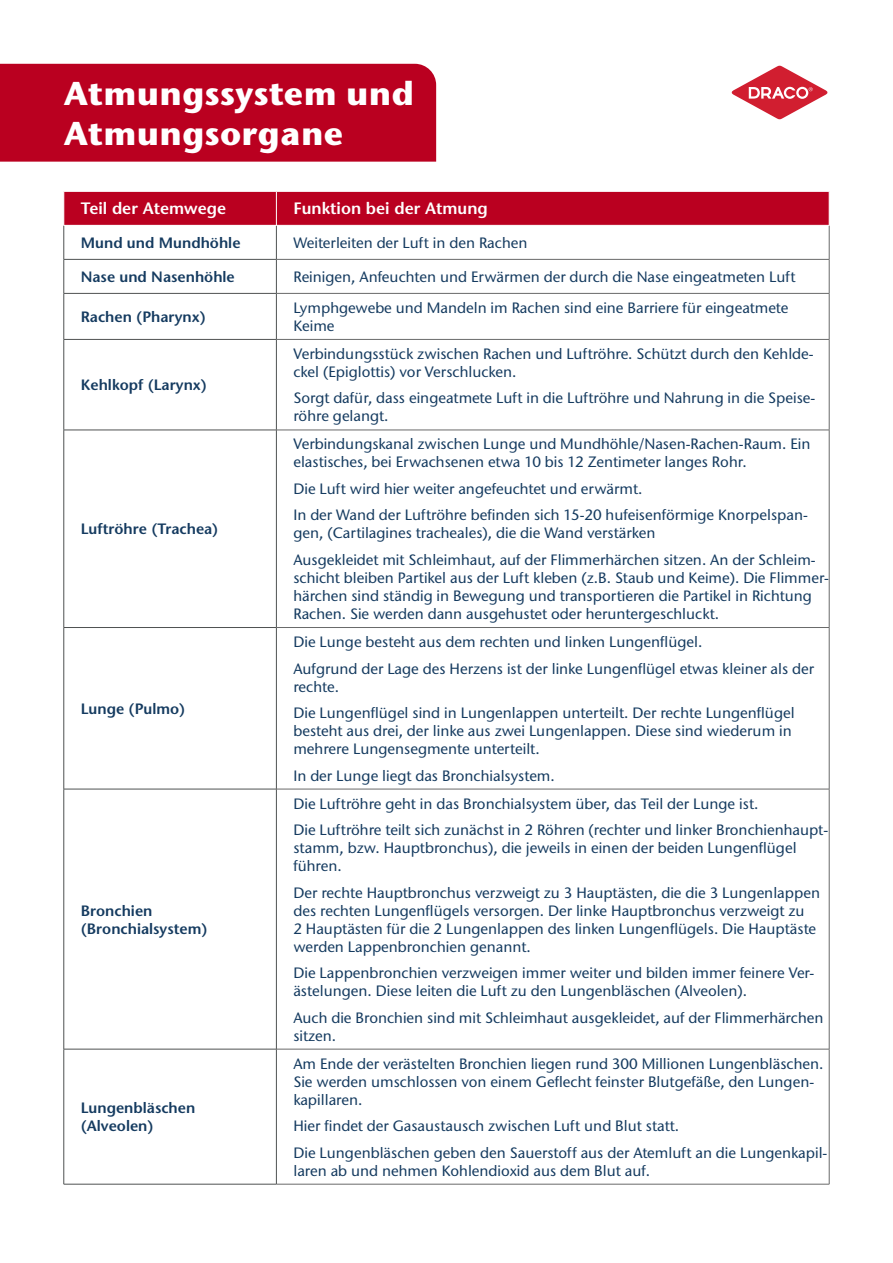
<style>
.page{position:relative;width:893px;height:1263px;background:#fff}
.page>*{position:absolute;margin:0;border:0;box-sizing:border-box;transform-origin:0 0}
.t1{font:700 33px "Stone Sans ITC Std";letter-spacing:.01em;color:#fff}
.t2{font:600 16.5px "Stone Sans Std";color:#fff}
.t3{font:500 15px/18px "Stone Sans ITC Std";color:#153b60}
.t4{font:600 15px/18px "Stone Sans Std";color:#153b60}
</style>
<div class="page">
<svg style="left:731px;top:65px;width:97px;height:55px"></svg>
<div style="left:65px;top:192px;width:764px;height:33px;background:#ba0020"></div>
<svg style="left:65px;top:226px;width:211px;height:958px"></svg>
<hr style="left:64px;top:226px;width:1px;height:33px;background:#4f5252">
<hr style="left:276px;top:226px;width:1px;height:33px;background:#4f5252">
<hr style="left:64px;top:259px;width:213px;height:1px;background:#4f5252">
<hr style="left:64px;top:260px;width:1px;height:33px;background:#4f5252">
<hr style="left:276px;top:260px;width:1px;height:33px;background:#4f5252">
<hr style="left:64px;top:293px;width:213px;height:1px;background:#4f5252">
<hr style="left:64px;top:294px;width:1px;height:45px;background:#4f5252">
<hr style="left:276px;top:294px;width:1px;height:45px;background:#4f5252">
<hr style="left:64px;top:339px;width:213px;height:1px;background:#4f5252">
<hr style="left:64px;top:340px;width:1px;height:90px;background:#4f5252">
<hr style="left:276px;top:340px;width:1px;height:90px;background:#4f5252">
<hr style="left:64px;top:430px;width:213px;height:1px;background:#4f5252">
<hr style="left:64px;top:430px;width:1px;height:197px;background:#4f5252">
<hr style="left:276px;top:430px;width:1px;height:197px;background:#4f5252">
<hr style="left:64px;top:627px;width:213px;height:1px;background:#4f5252">
<hr style="left:64px;top:628px;width:1px;height:161px;background:#4f5252">
<hr style="left:276px;top:628px;width:1px;height:161px;background:#4f5252">
<hr style="left:64px;top:789px;width:213px;height:1px;background:#4f5252">
<hr style="left:64px;top:789px;width:1px;height:260px;background:#4f5252">
<hr style="left:276px;top:789px;width:1px;height:260px;background:#4f5252">
<hr style="left:64px;top:1049px;width:213px;height:1px;background:#4f5252">
<hr style="left:64px;top:1049px;width:1px;height:135px;background:#4f5252">
<hr style="left:276px;top:1049px;width:1px;height:135px;background:#4f5252">
<hr style="left:64px;top:1184px;width:213px;height:1px;background:#4f5252">
<hr style="left:829px;top:226px;width:1px;height:33px;background:#696a6a">
<hr style="left:277px;top:259px;width:552px;height:1px;background:#696a6a">
<hr style="left:829px;top:260px;width:1px;height:33px;background:#696a6a">
<hr style="left:277px;top:293px;width:552px;height:1px;background:#696a6a">
<hr style="left:829px;top:294px;width:1px;height:45px;background:#696a6a">
<hr style="left:277px;top:339px;width:552px;height:1px;background:#696a6a">
<hr style="left:829px;top:340px;width:1px;height:90px;background:#696a6a">
<hr style="left:277px;top:430px;width:552px;height:1px;background:#696a6a">
<hr style="left:829px;top:430px;width:1px;height:197px;background:#696a6a">
<hr style="left:277px;top:627px;width:552px;height:1px;background:#696a6a">
<hr style="left:829px;top:628px;width:1px;height:161px;background:#696a6a">
<hr style="left:277px;top:789px;width:552px;height:1px;background:#696a6a">
<hr style="left:829px;top:789px;width:1px;height:260px;background:#696a6a">
<hr style="left:277px;top:1049px;width:552px;height:1px;background:#696a6a">
<hr style="left:829px;top:1049px;width:1px;height:135px;background:#696a6a">
<hr style="left:277px;top:1184px;width:552px;height:1px;background:#696a6a">
<hr style="left:276px;top:192px;width:1px;height:33px;background:#fff">
<div style="left:0;top:64px;width:436px;height:98px;background:#ba0020"></div>
<p class="t1" style="left:64px;top:72px;width:352px">Atmungssystem und</p>
<p class="t1" style="left:64px;top:112px;width:281px">Atmungsorgane</p>
<p class="t2" style="left:81px;top:199px;width:147px">Teil der Atemwege</p>
<p class="t2" style="left:293px;top:199px;width:196px">Funktion bei der Atmung</p>
<p class="t4" style="left:81px;top:234px;width:161px">Mund und Mundhöhle</p>
<p class="t3" style="left:293px;top:234px;width:235px">Weiterleiten der Luft in den Rachen</p>
<p class="t4" style="left:81px;top:268px;width:156px">Nase und Nasenhöhle</p>
<p class="t3" style="left:293px;top:268px;width:503px">Reinigen, Anfeuchten und Erwärmen der durch die Nase eingeatmeten Luft</p>
<p class="t4" style="left:81px;top:308px;width:127px">Rachen (Pharynx)</p>
<p class="t3" style="left:293px;top:299px;width:497px">Lymphgewebe und Mandeln im Rachen sind eine Barriere für eingeatmete<br>Keime</p>
<p class="t4" style="left:81px;top:376px;width:128px">Kehlkopf (Larynx)</p>
<p class="t4" style="left:81px;top:520px;width:139px">Luftröhre (Trachea)</p>
<p class="t4" style="left:81px;top:699px;width:106px">Lunge (Pulmo)</p>
<p class="t4" style="left:81px;top:901px;width:128px">Bronchien (Bronchialsystem)</p>
<p class="t4" style="left:81px;top:1099px;width:116px">Lungenbläschen (Alveolen)</p>
<p class="t3" style="left:293px;top:345px;width:522px">Verbindungsstück zwischen Rachen und Luftröhre. Schützt durch den Kehlde&shy;ckel (Epiglottis) vor Verschlucken.</p>
<p class="t3" style="left:293px;top:389px;width:523px">Sorgt dafür, dass eingeatmete Luft in die Luftröhre und Nahrung in die Speise&shy;röhre gelangt.</p>
<p class="t3" style="left:293px;top:435px;width:519px">Verbindungskanal zwischen Lunge und Mundhöhle/Nasen-Rachen-Raum. Ein elastisches, bei Erwachsenen etwa 10 bis 12 Zentimeter langes Rohr.</p>
<p class="t3" style="left:293px;top:480px;width:351px">Die Luft wird hier weiter angefeuchtet und erwärmt.</p>
<p class="t3" style="left:293px;top:506px;width:516px">In der Wand der Luftröhre befinden sich 15-20 hufeisenförmige Knorpelspan&shy;gen, (Cartilagines tracheales), die die Wand verstärken</p>
<p class="t3" style="left:293px;top:551px;width:537px">Ausgekleidet mit Schleimhaut, auf der Flimmerhärchen sitzen. An der Schleim&shy;schicht bleiben Partikel aus der Luft kleben (z.B. Staub und Keime). Die Flimmer&shy;härchen sind ständig in Bewegung und transportieren die Partikel in Richtung Rachen. Sie werden dann ausgehustet oder heruntergeschluckt.</p>
<p class="t3" style="left:293px;top:633px;width:410px">Die Lunge besteht aus dem rechten und linken Lungenflügel.</p>
<p class="t3" style="left:293px;top:659px;width:522px">Aufgrund der Lage des Herzens ist der linke Lungenflügel etwas kleiner als der rechte.</p>
<p class="t3" style="left:293px;top:704px;width:503px">Die Lungenflügel sind in Lungenlappen unterteilt. Der rechte Lungenflügel besteht aus drei, der linke aus zwei Lungenlappen. Diese sind wiederum in mehrere Lungensegmente unterteilt.</p>
<p class="t3" style="left:293px;top:766px;width:263px">In der Lunge liegt das Bronchialsystem.</p>
<p class="t3" style="left:293px;top:794px;width:466px">Die Luftröhre geht in das Bronchialsystem über, das Teil der Lunge ist.</p>
<p class="t3" style="left:293px;top:821px;width:536px">Die Luftröhre teilt sich zunächst in 2 Röhren (rechter und linker Bronchienhaupt&shy;stamm, bzw. Hauptbronchus), die jeweils in einen der beiden Lungenflügel führen.</p>
<p class="t3" style="left:293px;top:883px;width:528px">Der rechte Hauptbronchus verzweigt zu 3 Hauptästen, die die 3 Lungenlappen des rechten Lungenflügels versorgen. Der linke Hauptbronchus verzweigt zu<br>2 Hauptästen für die 2 Lungenlappen des linken Lungenflügels. Die Hauptäste werden Lappenbronchien genannt.</p>
<p class="t3" style="left:293px;top:964px;width:522px">Die Lappenbronchien verzweigen immer weiter und bilden immer feinere Ver&shy;ästelungen. Diese leiten die Luft zu den Lungenbläschen (Alveolen).</p>
<p class="t3" style="left:293px;top:1008px;width:531px">Auch die Bronchien sind mit Schleimhaut ausgekleidet, auf der Flimmerhärchen sitzen.</p>
<p class="t3" style="left:293px;top:1054px;width:532px">Am Ende der verästelten Bronchien liegen rund 300 Millionen Lungenbläschen.<br>Sie werden umschlossen von einem Geflecht feinster Blutgefäße, den Lungen&shy;kapillaren.</p>
<p class="t3" style="left:293px;top:1117px;width:387px">Hier findet der Gasaustausch zwischen Luft und Blut statt.</p>
<p class="t3" style="left:293px;top:1143px;width:535px">Die Lungenbläschen geben den Sauerstoff aus der Atemluft an die Lungenkapil&shy;laren ab und nehmen Kohlendioxid aus dem Blut auf.</p>
</div>
